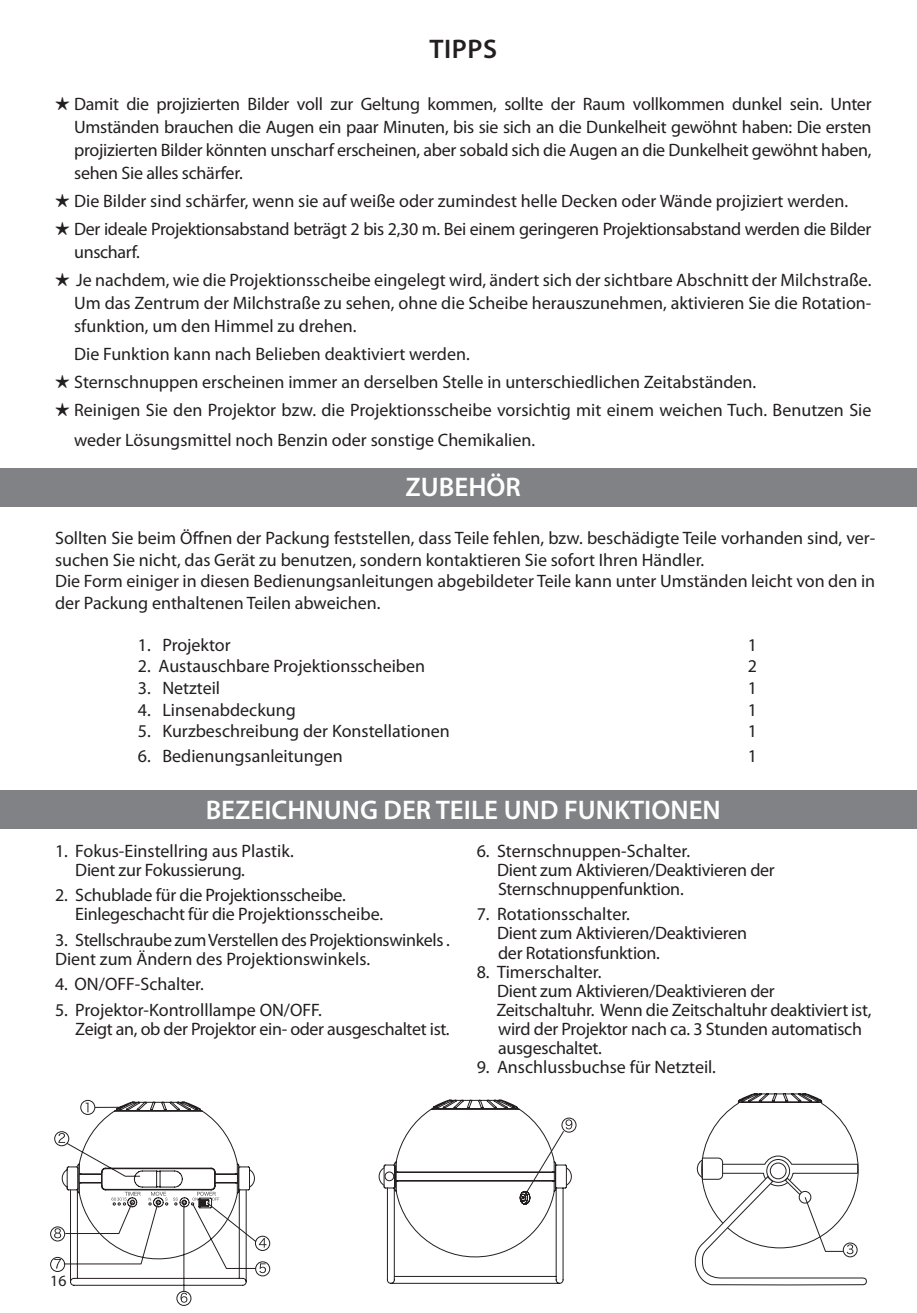
<style>
.page{position:relative;width:917px;height:1313px;background:#fff}
.page>*{position:absolute;margin:0;border:0;box-sizing:border-box;transform-origin:0 0}
.testo_7_griglie{font:600 27px "Myriad Pro";color:#fff}
.titoletti{font:600 27px "Myriad Pro";letter-spacing:.02em;color:#231f20}
.testo{font:18px/22.9px "Myriad Pro";color:#231f20}
.TESTO_8{font:18px/19.1px "Myriad Pro";letter-spacing:-.015em;color:#231f20}
.sommario{font:18px "Myriad Pro";color:#231f20}
.testo-2{font:18px/22.9px "Myriad Pro";letter-spacing:-.02em;color:#231f20}
.t1{font:15.75px "Myriad Pro";color:#231f20}
.s1{font-family:"Monotype Sorts"}
</style>
<div class="page">
<div style="left:0;top:790px;width:917px;height:38px;background:#808285"></div>
<div style="left:80px;top:1100px;width:15px;height:14px;border:1px solid #231f20;border-radius:50%"></div>
<div style="left:50px;top:1226px;width:15px;height:15px;border:1px solid #231f20;border-radius:50%"></div>
<div style="left:50px;top:1256px;width:15px;height:15px;border:1px solid #231f20;border-radius:50%"></div>
<div style="left:177px;top:1290px;width:14px;height:15px;border:1px solid #231f20;border-radius:50%"></div>
<svg style="left:54px;top:1101px;width:216px;height:201px"></svg>
<div style="left:562px;top:1117px;width:14px;height:15px;border:1px solid #231f20;border-radius:50%"></div>
<svg style="left:378px;top:1099px;width:195px;height:184px"></svg>
<div style="left:385px;top:1171px;width:9px;height:9px;border:1px solid #231f20;border-radius:50%"></div>
<svg style="left:694px;top:1093px;width:173px;height:192px"></svg>
<div style="left:0;top:468px;width:917px;height:38px;background:#808285"></div>
<p class="titoletti" style="left:429px;top:32px;width:69px">TIPPS</p>
<p class="testo" style="left:74px;top:92px;width:799px;text-align:justify;text-indent:-19px"><span class="s1">H</span> Damit die projizierten Bilder voll zur Geltung kommen, sollte der Raum vollkommen dunkel sein. Unter Umständen brauchen die Augen ein paar Minuten, bis sie sich an die Dunkelheit gewöhnt haben: Die ersten projizierten Bilder könnten unscharf erscheinen, aber sobald sich die Augen an die Dunkelheit gewöhnt haben, sehen Sie alles schärfer.</p>
<p class="testo" style="left:55px;top:189px;width:794px"><span class="s1">H</span> Die Bilder sind schärfer, wenn sie auf weiße oder zumindest helle Decken oder Wände projiziert werden.</p>
<p class="testo-2" style="left:74px;top:217px;width:799px;text-indent:-19px"><span class="s1">H</span> Der ideale Projektionsabstand beträgt 2 bis 2,30 m. Bei einem geringeren Projektionsabstand werden die Bilder unscharf.</p>
<p class="testo" style="left:74px;top:268px;width:799px;text-align:justify;text-indent:-19px"><span class="s1">H</span> Je nachdem, wie die Projektionsscheibe eingelegt wird, ändert sich der sichtbare Abschnitt der Milchstraße.<br>Um das Zentrum der Milchstraße zu sehen, ohne die Scheibe herauszunehmen, aktivieren Sie die Rotation&shy;sfunktion, um den Himmel zu drehen.</p>
<p class="testo" style="left:74px;top:342px;width:397px">Die Funktion kann nach Belieben deaktiviert werden.</p>
<p class="testo" style="left:55px;top:370px;width:703px"><span class="s1">H</span> Sternschnuppen erscheinen immer an derselben Stelle in unterschiedlichen Zeitabständen.</p>
<p class="testo" style="left:74px;top:395px;width:799px;line-height:29.2px;text-indent:-19px"><span class="s1">H</span> Reinigen Sie den Projektor bzw. die Projektionsscheibe vorsichtig mit einem weichen Tuch. Benutzen Sie weder Lösungsmittel noch Benzin oder sonstige Chemikalien.</p>
<p class="testo_7_griglie" style="left:406px;top:470px;width:117px">ZUBEHÖR</p>
<p class="testo" style="left:55px;top:527px;width:822px;line-height:21.6px">Sollten Sie beim Öffnen der Packung feststellen, dass Teile fehlen, bzw. beschädigte Teile vorhanden sind, ver&shy;suchen Sie nicht, das Gerät zu benutzen, sondern kontaktieren Sie sofort Ihren Händler.</p>
<p class="testo" style="left:55px;top:570px;width:822px;line-height:21.6px">Die Form einiger in diesen Bedienungsanleitungen abgebildeter Teile kann unter Umständen leicht von den in der Packung enthaltenen Teilen abweichen.</p>
<p class="sommario" style="left:138px;top:633px;width:94px">1. Projektor</p>
<p class="sommario" style="left:748px;top:633px;width:11px">1</p>
<p class="sommario" style="left:138px;top:655px;width:289px">2. Austauschbare Projektionsscheiben</p>
<p class="sommario" style="left:748px;top:655px;width:11px">2</p>
<p class="sommario" style="left:138px;top:677px;width:84px">3. Netzteil</p>
<p class="sommario" style="left:748px;top:677px;width:11px">1</p>
<p class="sommario" style="left:138px;top:698px;width:159px">4. Linsenabdeckung</p>
<p class="sommario" style="left:748px;top:698px;width:11px">1</p>
<p class="sommario" style="left:138px;top:720px;width:313px">5. Kurzbeschreibung der Konstellationen</p>
<p class="sommario" style="left:748px;top:720px;width:11px">1</p>
<p class="sommario" style="left:138px;top:744px;width:206px">6. Bedienungsanleitungen</p>
<p class="sommario" style="left:748px;top:744px;width:11px">1</p>
<p class="testo_7_griglie" style="left:206px;top:792px;width:517px">BEZEICHNUNG DER TEILE UND FUNKTIONEN</p>
<p class="TESTO_8" style="left:55px;top:840px;width:240px">1. Fokus-Einstellring aus Plastik.</p>
<p class="TESTO_8" style="left:75px;top:859px;width:171px">Dient zur Fokussierung.</p>
<p class="TESTO_8" style="left:55px;top:885px;width:292px">2. Schublade für die Projektionsscheibe.</p>
<p class="TESTO_8" style="left:75px;top:904px;width:309px">Einlegeschacht für die Projektionsscheibe.</p>
<p class="TESTO_8" style="left:55px;top:929px;width:396px">3. Stellschraube zum Verstellen des Projektionswinkels .<br>Dient zum Ändern des Projektionswinkels.</p>
<p class="TESTO_8" style="left:55px;top:974px;width:150px">4. ON/OFF-Schalter.</p>
<p class="TESTO_8" style="left:55px;top:1000px;width:268px">5. Projektor-Kontrolllampe ON/OFF.</p>
<p class="TESTO_8" style="left:75px;top:1019px;width:376px">Zeigt an, ob der Projektor ein- oder ausgeschaltet ist.</p>
<p class="TESTO_8" style="left:477px;top:840px;width:215px">6. Sternschnuppen-Schalter.</p>
<p class="TESTO_8" style="left:497px;top:859px;width:279px">Dient zum Aktivieren/Deaktivieren der</p>
<p class="TESTO_8" style="left:498px;top:878px;width:187px">Sternschnuppenfunktion.</p>
<p class="TESTO_8" style="left:477px;top:904px;width:155px">7. Rotationsschalter.</p>
<p class="TESTO_8" style="left:497px;top:923px;width:252px">Dient zum Aktivieren/Deaktivieren</p>
<p class="TESTO_8" style="left:498px;top:942px;width:163px">der Rotationsfunktion.</p>
<p class="TESTO_8" style="left:477px;top:961px;width:126px">8. Timerschalter.</p>
<p class="TESTO_8" style="left:497px;top:980px;width:279px">Dient zum Aktivieren/Deaktivieren der</p>
<p class="TESTO_8" style="left:496px;top:1000px;width:376px">Zeitschaltuhr. Wenn die Zeitschaltuhr deaktiviert ist,</p>
<p class="TESTO_8" style="left:498px;top:1019px;width:366px">wird der Projektor nach ca. 3 Stunden automatisch</p>
<p class="TESTO_8" style="left:498px;top:1038px;width:105px">ausgeschaltet.</p>
<p class="TESTO_8" style="left:477px;top:1057px;width:241px">9. Anschlussbuchse für Netzteil.</p>
<p class="t1" style="left:50px;top:1270px;width:18px">16</p>
</div>
